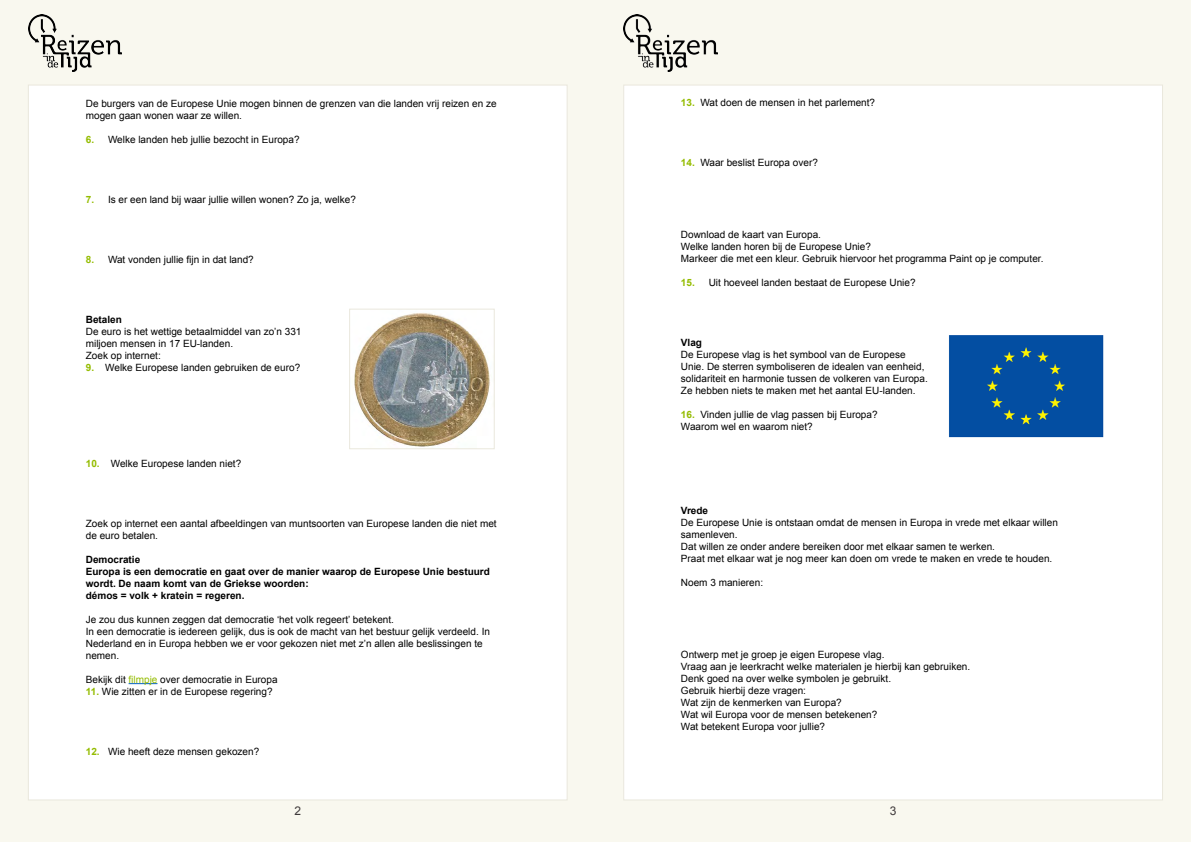
<style>
.page{position:relative;width:1191px;height:842px;background:#fff}
.page>*{position:absolute;margin:0;border:0;box-sizing:border-box;transform-origin:0 0}
.t1{font:12px "Arial";color:#3f3a3b}
.t2{font:10px/12px "Arial";color:#000}
.t3{font:700 10px/12px "Arial";color:#000}
.s1{font-weight:700;color:#94bc00}
.s2{color:#94bc00}
</style>
<div class="page">
<div style="left:0;top:0;width:605px;height:842px;background:#f9f8ef"></div>
<img style="left:28px;top:15px;width:94px;height:56px">
<div style="left:590px;top:0;width:601px;height:842px;background:#f9f8ef"></div>
<img style="left:624px;top:15px;width:93px;height:56px">
<div style="left:623px;top:85px;width:539px;height:715px;background:#fff;border:1px solid #eae8dd"></div>
<div style="left:28px;top:85px;width:539px;height:715px;background:#fff;border:1px solid #eae8dd"></div>
<svg style="left:129px;top:683px;width:28px;height:1px"></svg>
<img style="left:354px;top:313px;width:136px;height:134px">
<div style="left:349px;top:309px;width:145px;height:140px;border:1px solid #eae8dd"></div>
<img style="left:949px;top:335px;width:155px;height:103px">
<p class="t2" style="left:86px;top:97px;width:412px">De burgers van de Europese Unie mogen binnen de grenzen van die landen vrij reizen en ze mogen gaan wonen waar ze willen.</p>
<p class="t2" style="left:86px;top:133px;width:215px"><span class="s1">6.</span> Welke landen heb jullie bezocht in Europa?</p>
<p class="t2" style="left:86px;top:193px;width:272px"><span class="s1">7.</span> Is er een land bij waar jullie willen wonen? Zo ja, welke?</p>
<p class="t2" style="left:86px;top:253px;width:170px"><span class="s1">8.</span> Wat vonden jullie fijn in dat land?</p>
<p class="t3" style="left:86px;top:313px;width:38px">Betalen</p>
<p class="t2" style="left:86px;top:325px;width:217px">De euro is het wettige betaalmiddel van zo’n 331 miljoen mensen in 17 EU-landen.<br>Zoek op internet:</p>
<p class="t2" style="left:86px;top:361px;width:216px"><span class="s1">9.</span> Welke Europese landen gebruiken de euro?</p>
<p class="t2" style="left:86px;top:457px;width:157px"><span class="s1">10.</span> Welke Europese landen niet?</p>
<p class="t2" style="left:86px;top:517px;width:412px">Zoek op internet een aantal afbeeldingen van muntsoorten van Europese landen die niet met de euro betalen.</p>
<p class="t3" style="left:86px;top:553px;width:406px">Democratie<br>Europa is een democratie en gaat over de manier waarop de Europese Unie bestuurd wordt. De naam komt van de Griekse woorden:<br>démos = volk + kratein = regeren.</p>
<p class="t2" style="left:86px;top:613px;width:406px">Je zou dus kunnen zeggen dat democratie ‘het volk regeert’ betekent.<br>In een democratie is iedereen gelijk, dus is ook de macht van het bestuur gelijk verdeeld. In Nederland en in Europa hebben we er voor gekozen niet met z’n allen alle beslissingen te nemen.</p>
<p class="t2" style="left:86px;top:673px;width:193px">Bekijk dit <span class="s2">filmpje</span> over democratie in Europa</p>
<p class="t2" style="left:86px;top:685px;width:188px"><span class="s1">11.</span> Wie zitten er in de Europese regering?</p>
<p class="t2" style="left:86px;top:745px;width:175px"><span class="s1">12.</span> Wie heeft deze mensen gekozen?</p>
<p class="t2" style="left:681px;top:97px;width:196px"><span class="s1">13.</span> Wat doen de mensen in het parlement?</p>
<p class="t2" style="left:681px;top:157px;width:138px"><span class="s1">14.</span> Waar beslist Europa over?</p>
<p class="t2" style="left:681px;top:229px;width:364px">Download de kaart van Europa.<br>Welke landen horen bij de Europese Unie?<br>Markeer die met een kleur. Gebruik hiervoor het programma Paint op je computer.</p>
<p class="t2" style="left:681px;top:277px;width:236px"><span class="s1">15.</span> Uit hoeveel landen bestaat de Europese Unie?</p>
<p class="t3" style="left:681px;top:337px;width:23px">Vlag</p>
<p class="t2" style="left:681px;top:349px;width:248px">De Europese vlag is het symbool van de Europese Unie. De sterren symboliseren de idealen van eenheid, solidariteit en harmonie tussen de volkeren van Europa.<br>Ze hebben niets te maken met het aantal EU-landen.</p>
<p class="t2" style="left:681px;top:409px;width:198px"><span class="s1">16.</span> Vinden jullie de vlag passen bij Europa?<br>Waarom wel en waarom niet?</p>
<p class="t3" style="left:681px;top:505px;width:29px">Vrede</p>
<p class="t2" style="left:681px;top:517px;width:378px">De Europese Unie is ontstaan omdat de mensen in Europa in vrede met elkaar willen samenleven.<br>Dat willen ze onder andere bereiken door met elkaar samen te werken.<br>Praat met elkaar wat je nog meer kan doen om vrede te maken en vrede te houden.</p>
<p class="t2" style="left:681px;top:577px;width:84px">Noem 3 manieren:</p>
<p class="t2" style="left:681px;top:649px;width:291px">Ontwerp met je groep je eigen Europese vlag.<br>Vraag aan je leerkracht welke materialen je hierbij kan gebruiken.<br>Denk goed na over welke symbolen je gebruikt.<br>Gebruik hierbij deze vragen:<br>Wat zijn de kenmerken van Europa?<br>Wat wil Europa voor de mensen betekenen?<br>Wat betekent Europa voor jullie?</p>
<p class="t1" style="left:294px;top:802px;width:8px">2</p>
<p class="t1" style="left:890px;top:803px;width:8px">3</p>
</div>
